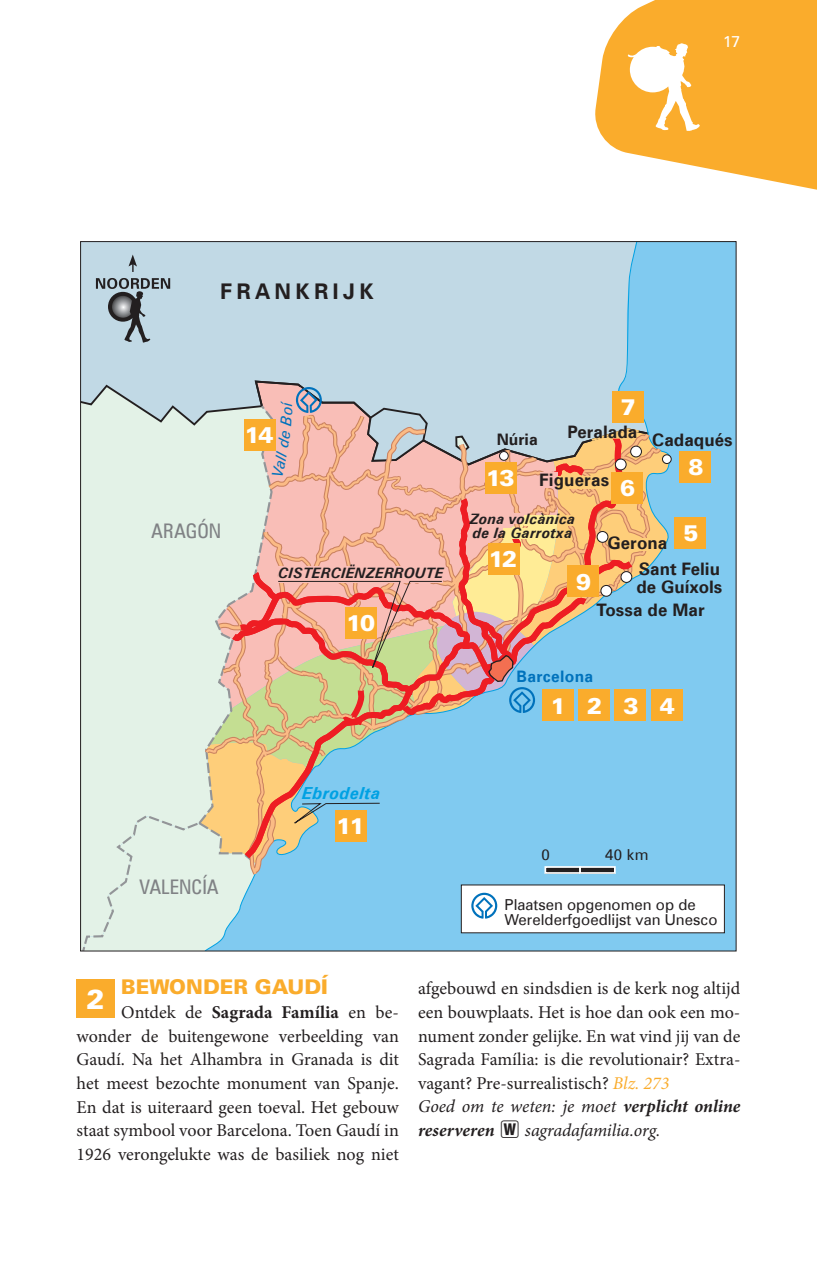
<style>
.page{position:relative;width:817px;height:1276px;background:#fff}
.page>*{position:absolute;margin:0;border:0;box-sizing:border-box;transform-origin:0 0}
.t1{font:900 27.22px "Univers LT Std";color:#fff}
.t2{font:900 22.72px "Univers LT Std";letter-spacing:-.075em;color:#fff}
.t3{font:700 21.6px "Zurich TL";letter-spacing:.2em;color:#231f20}
.t4{font:condensed 20.25px "Zurich TL";color:#808285}
.t5{font:900 20.25px "Univers LT Std";color:#faac2c}
.t6{font:18px/23.6px "Minion Pro";color:#231f20;text-align:justify}
.t7{font:700 17.32px/17.3px "Zurich TL";color:#231f20}
.t8{font:italic 700 16.65px "Zurich TL";letter-spacing:.02em;color:#00a1e3}
.t9{font:700 15.97px "Zurich TL";letter-spacing:.02em;color:#0072bc}
.t10{font:700 15.97px "Zurich TL";color:#231f20}
.t11{font:15.75px "Univers LT Std";color:#fff}
.t12{font:15.08px/15.1px "Zurich TL";color:#231f20}
.t13{font:italic 700 14.4px/14.4px "Zurich TL";letter-spacing:.02em;color:#231f20}
.s1{font-weight:700}
.s2{font-style:italic;color:#faac2c}
.s3{font-style:italic}
.s4{font-weight:700;font-style:italic}
</style>
<div class="page">
<svg style="left:595px;top:0;width:221px;height:190px;fill:#faac2c"></svg>
<svg style="left:816px;top:156px;width:1px;height:34px"></svg>
<div style="left:77px;top:979px;width:38px;height:39px;background:#faac2c"></div>
<svg style="left:82px;top:241px;width:655px;height:37px;background:#b2d0e0"></svg>
<div style="left:627px;top:42px;width:72px;height:89px;background:#faac2c"></div>
<svg style="left:80px;top:278px;width:657px;height:674px;background:#becccb"></svg>
<p class="t11" style="left:723px;top:32px;width:19px">17</p>
<p class="t3" style="left:220px;top:277px;width:155px">FRANKRIJK</p>
<p class="t4" style="left:151px;top:518px;width:72px">ARAGÓN</p>
<p class="t2" style="left:245px;top:420px;width:30px">14</p>
<p class="t13" style="left:278px;top:565px;width:166px">CISTERCIËNZERROUTE</p>
<p class="t2" style="left:346px;top:608px;width:30px">10</p>
<p class="t2" style="left:620px;top:393px;width:17px">7</p>
<p class="t7" style="left:567px;top:423px;width:71px">Peralada</p>
<p class="t10" style="left:496px;top:429px;width:42px">Núria</p>
<p class="t7" style="left:652px;top:430px;width:82px">Cadaqués</p>
<p class="t2" style="left:688px;top:452px;width:17px">8</p>
<p class="t2" style="left:486px;top:463px;width:30px">13</p>
<p class="t7" style="left:539px;top:471px;width:71px">Figueras</p>
<p class="t13" style="left:470px;top:511px;width:107px">Zona volcànica de la Garrotxa</p>
<p class="t2" style="left:620px;top:474px;width:17px">6</p>
<p class="t2" style="left:683px;top:518px;width:17px">5</p>
<p class="t7" style="left:607px;top:533px;width:62px">Gerona</p>
<p class="t2" style="left:489px;top:544px;width:30px">12</p>
<p class="t7" style="left:636px;top:560px;width:87px">Sant Feliu de Guíxols</p>
<p class="t2" style="left:576px;top:567px;width:17px">9</p>
<p class="t7" style="left:596px;top:601px;width:110px">Tossa de Mar</p>
<p class="t9" style="left:516px;top:665px;width:78px">Barcelona</p>
<p class="t2" style="left:550px;top:691px;width:17px">1</p>
<p class="t2" style="left:587px;top:691px;width:89px">234</p>
<p class="t4" style="left:139px;top:874px;width:81px">VALENCÍA</p>
<p class="t8" style="left:302px;top:782px;width:80px">Ebrodelta</p>
<p class="t2" style="left:336px;top:812px;width:30px">11</p>
<p class="t12" style="left:541px;top:847px;width:10px">0</p>
<p class="t12" style="left:605px;top:847px;width:45px">40 km</p>
<p class="t12" style="left:504px;top:896px;width:214px">Plaatsen opgenomen op de<br>Werelderfgoedlijst van Unesco</p>
<p class="t5" style="left:121px;top:974px;width:208px">BEWONDER GAUDÍ</p>
<p class="t6" style="left:77px;top:1000px;width:324px;text-indent:45px">Ontdek de <span class="s1">Sagrada Família</span> en be&shy;wonder de buitengewone verbeelding van Gaudí. Na het Alhambra in Granada is dit het meest bezochte monument van Spanje.<br>En dat is uiteraard geen toeval. Het gebouw staat symbool voor Barcelona. Toen Gaudí in 1926 verongelukte was de basiliek nog niet</p>
<h1 class="t1" style="left:87px;top:981px;width:20px">2</h1>
<p class="t6" style="left:418px;top:977px;width:324px;text-align:left">afgebouwd en sindsdien is de kerk nog altijd een bouwplaats. Het is hoe dan ook een mo&shy;nument zonder gelijke. En wat vind jij van de Sagrada Família: is die revolutionair? Extra&shy;vagant? Pre-surrealistisch? <span class="s2">Blz. 273<br></span><span class="s3">Goed om te weten: je moet</span> <span class="s4">verplicht online reserveren</span> □ <span class="s3">sagradafamilia.org.</span></p>
</div>
